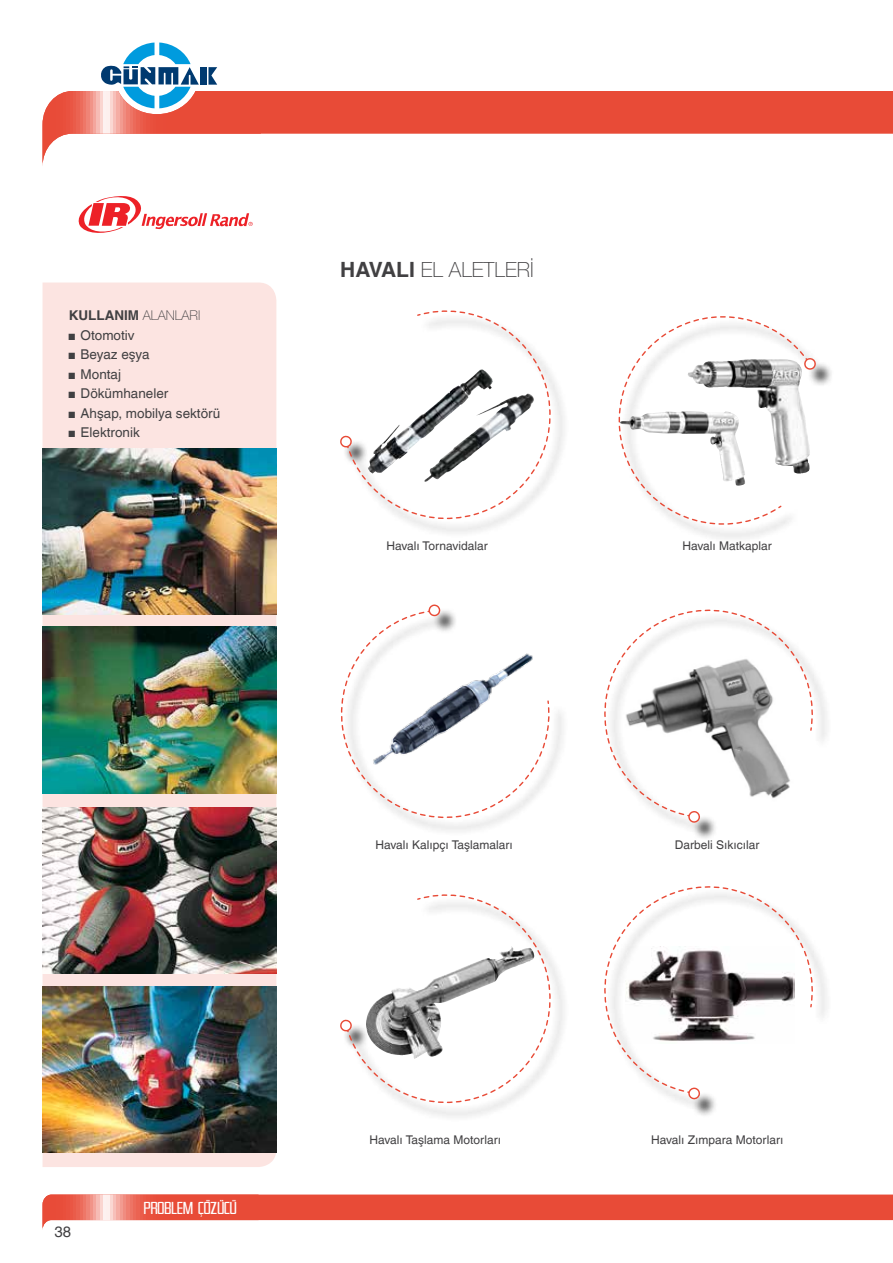
<style>
.page{position:relative;width:893px;height:1263px;background:#fff}
.page>*{position:absolute;margin:0;border:0;box-sizing:border-box;transform-origin:0 0}
.t1{font:100 21px "Helvetica Neue LT Pro";color:#414042}
.t2{font:18px "SF Proverbial Gothic Condensed";letter-spacing:.01em;color:#fff}
.t3{font:15px "Helvetica LT Com";color:#414042}
.t4{font:13.5px "Helvetica LT Com";color:#414042}
.t5{font:700 13.5px "Helvetica LT Com";color:#414042}
.t6{font:12px "Helvetica LT Com";color:#414042}
.s1{font-family:"Helvetica Neue LT Pro";font-weight:100}
.s2{font-family:"Arial Narrow"}
.s3{font-family:"Helvetica LT Com";font-weight:700}
</style>
<div class="page">
<div style="left:261px;top:91px;width:631px;height:43px;background:#e84b37"></div>
<svg style="left:43px;top:43px;width:218px;height:118px"></svg>
<div style="left:43px;top:282px;width:233px;height:885px;background:#fce4e1"></div>
<img style="left:43px;top:986px;width:233px;height:167px">
<img style="left:43px;top:808px;width:233px;height:166px">
<img style="left:43px;top:627px;width:233px;height:166px">
<img style="left:43px;top:448px;width:233px;height:166px">
<svg style="left:345px;top:310px;width:217px;height:220px"></svg>
<svg style="left:340px;top:436px;width:12px;height:11px"></svg>
<svg style="left:345px;top:894px;width:217px;height:220px"></svg>
<svg style="left:340px;top:1020px;width:12px;height:11px"></svg>
<div style="left:344px;top:607px;width:224px;height:229px;background:#000;opacity:.75"></div>
<svg style="left:340px;top:609px;width:215px;height:214px"></svg>
<svg style="left:429px;top:605px;width:11px;height:11px"></svg>
<div style="left:428px;top:604px;width:13px;height:12px;border:1px solid #e84b37;border-radius:50%"></div>
<svg style="left:618px;top:316px;width:193px;height:222px"></svg>
<svg style="left:803px;top:358px;width:14px;height:13px"></svg>
<div style="left:607px;top:612px;width:224px;height:229px;background:#000;opacity:.75"></div>
<svg style="left:604px;top:609px;width:216px;height:209px"></svg>
<svg style="left:689px;top:811px;width:11px;height:11px"></svg>
<div style="left:688px;top:811px;width:12px;height:12px;border:1px solid #e84b37;border-radius:5px"></div>
<div style="left:607px;top:888px;width:224px;height:229px;background:#000;opacity:.75"></div>
<svg style="left:604px;top:886px;width:216px;height:208px"></svg>
<svg style="left:689px;top:1088px;width:11px;height:11px"></svg>
<div style="left:688px;top:1087px;width:12px;height:13px;border:1px solid #e84b37;border-radius:5px"></div>
<img style="left:357px;top:638px;width:193px;height:142px">
<hr style="left:892px;top:91px;width:1px;height:43px;background:#e84b37">
<svg style="left:43px;top:1194px;width:850px;height:33px"></svg>
<svg style="left:78px;top:196px;width:175px;height:37px"></svg>
<p class="t5" style="left:69px;top:307px;width:133px">KULLANIM <span class="s1">ALANLARI</span></p>
<p class="t4" style="left:69px;top:327px;width:67px"><span class="s2">■</span> Otomotiv</p>
<p class="t4" style="left:69px;top:347px;width:82px"><span class="s2">■</span> Beyaz eşya</p>
<p class="t4" style="left:69px;top:366px;width:54px"><span class="s2">■</span> Montaj</p>
<p class="t4" style="left:69px;top:386px;width:101px"><span class="s2">■</span> Dökümhaneler</p>
<p class="t4" style="left:69px;top:405px;width:153px"><span class="s2">■</span> Ahşap, mobilya sektörü</p>
<p class="t4" style="left:69px;top:425px;width:73px"><span class="s2">■</span> Elektronik</p>
<h1 class="t1" style="left:340px;top:258px;width:195px"><span class="s3">HAVALI</span> EL ALETLERİ</h1>
<p class="t6" style="left:386px;top:539px;width:103px">Havalı Tornavidalar</p>
<p class="t6" style="left:682px;top:539px;width:91px">Havalı Matkaplar</p>
<p class="t3" style="left:54px;top:1223px;width:18px">38</p>
<h2 class="t2" style="left:144px;top:1199px;width:94px">PROBLEM ÇÖZÜCÜ</h2>
<p class="t6" style="left:375px;top:838px;width:139px">Havalı Kalıpçı Taşlamaları</p>
<p class="t6" style="left:675px;top:838px;width:86px">Darbeli Sıkıcılar</p>
<p class="t6" style="left:369px;top:1132px;width:133px">Havalı Taşlama Motorları</p>
<p class="t6" style="left:651px;top:1132px;width:134px">Havalı Zımpara Motorları</p>
</div>
